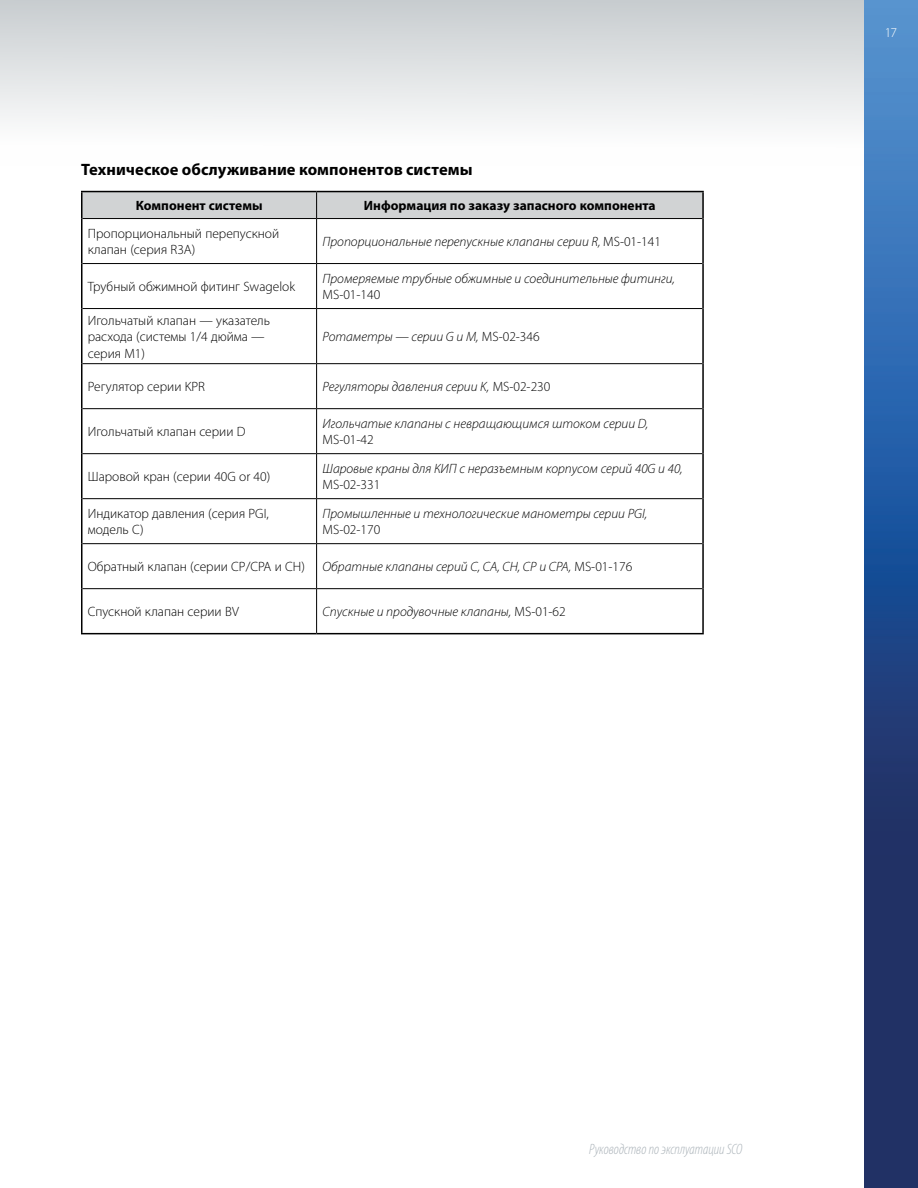
<style>
.page{position:relative;width:918px;height:1188px;background:#fff}
.page>*{position:absolute;margin:0;border:0;box-sizing:border-box;transform-origin:0 0}
.t1{font:700 16.5px "Myriad Pro";letter-spacing:.005em;color:#000}
.t2{font:italic 300 condensed 15px "Myriad Pro";letter-spacing:-.005em;color:#acb4ba}
.t3{font:italic 300 13.5px "Myriad Pro";color:#000}
.t4{font:300 13.5px/16.5px "Myriad Pro";color:#000}
.t5{font:700 13.5px "Myriad Pro";color:#000}
.t6{font:300 13.5px "Myriad Pro";color:#fff}
.s1{font-style:normal}
</style>
<div class="page">
<div style="left:0;top:0;width:864px;height:166px;background:linear-gradient(to bottom,#c8cccf,#fff)"></div>
<img style="left:864px;top:0;width:54px;height:1188px">
<hr style="left:316px;top:219px;width:1px;height:44px;background:#000">
<hr style="left:82px;top:263px;width:235px;height:1px;background:#000">
<hr style="left:317px;top:263px;width:385px;height:1px;background:#000">
<hr style="left:316px;top:264px;width:1px;height:44px;background:#000">
<hr style="left:82px;top:308px;width:235px;height:1px;background:#000">
<hr style="left:317px;top:308px;width:385px;height:1px;background:#000">
<hr style="left:316px;top:309px;width:1px;height:54px;background:#000">
<hr style="left:82px;top:363px;width:235px;height:1px;background:#000">
<hr style="left:317px;top:363px;width:385px;height:1px;background:#000">
<hr style="left:316px;top:364px;width:1px;height:44px;background:#000">
<hr style="left:82px;top:408px;width:235px;height:1px;background:#000">
<hr style="left:317px;top:408px;width:385px;height:1px;background:#000">
<hr style="left:316px;top:409px;width:1px;height:44px;background:#000">
<hr style="left:82px;top:453px;width:235px;height:1px;background:#000">
<hr style="left:317px;top:453px;width:385px;height:1px;background:#000">
<hr style="left:316px;top:454px;width:1px;height:44px;background:#000">
<hr style="left:82px;top:498px;width:235px;height:1px;background:#000">
<hr style="left:317px;top:498px;width:385px;height:1px;background:#000">
<hr style="left:316px;top:499px;width:1px;height:44px;background:#000">
<hr style="left:82px;top:543px;width:235px;height:1px;background:#000">
<hr style="left:317px;top:543px;width:385px;height:1px;background:#000">
<hr style="left:316px;top:544px;width:1px;height:44px;background:#000">
<hr style="left:82px;top:588px;width:235px;height:1px;background:#000">
<hr style="left:317px;top:588px;width:385px;height:1px;background:#000">
<hr style="left:316px;top:589px;width:1px;height:44px;background:#000">
<hr style="left:81px;top:191px;width:236px;height:1px;background:#000">
<svg style="left:81px;top:192px;width:621px;height:27px;background:#c6c8c9"></svg>
<hr style="left:317px;top:191px;width:387px;height:1px;background:#000">
<hr style="left:702px;top:192px;width:2px;height:27px;background:#000">
<hr style="left:81px;top:219px;width:1px;height:45px;background:#000">
<hr style="left:702px;top:219px;width:2px;height:45px;background:#000">
<hr style="left:81px;top:264px;width:1px;height:45px;background:#000">
<hr style="left:702px;top:264px;width:2px;height:45px;background:#000">
<hr style="left:81px;top:309px;width:1px;height:55px;background:#000">
<hr style="left:702px;top:309px;width:2px;height:55px;background:#000">
<hr style="left:81px;top:364px;width:1px;height:45px;background:#000">
<hr style="left:702px;top:364px;width:2px;height:45px;background:#000">
<hr style="left:81px;top:409px;width:1px;height:45px;background:#000">
<hr style="left:702px;top:409px;width:2px;height:45px;background:#000">
<hr style="left:81px;top:454px;width:1px;height:45px;background:#000">
<hr style="left:702px;top:454px;width:2px;height:45px;background:#000">
<hr style="left:81px;top:499px;width:1px;height:45px;background:#000">
<hr style="left:702px;top:499px;width:2px;height:45px;background:#000">
<hr style="left:81px;top:544px;width:1px;height:45px;background:#000">
<hr style="left:702px;top:544px;width:2px;height:45px;background:#000">
<hr style="left:81px;top:589px;width:1px;height:44px;background:#000">
<hr style="left:702px;top:589px;width:2px;height:44px;background:#000">
<hr style="left:81px;top:633px;width:236px;height:1px;background:#000">
<hr style="left:317px;top:633px;width:387px;height:1px;background:#000">
<p class="t1" style="left:81px;top:159px;width:393px">Техническое обслуживание компонентов системы</p>
<p class="t5" style="left:136px;top:197px;width:128px">Компонент системы</p>
<p class="t5" style="left:364px;top:197px;width:293px">Информация по заказу запасного компонента</p>
<p class="t4" style="left:88px;top:225px;width:193px">Пропорциональный перепускной клапан (серия R3A)</p>
<p class="t3" style="left:323px;top:234px;width:340px">Пропорциональные перепускные клапаны серии R, <span class="s1">MS-01-141</span></p>
<p class="t4" style="left:88px;top:278px;width:209px">Трубный обжимной фитинг Swagelok</p>
<p class="t3" style="left:323px;top:270px;width:354px">Промеряемые трубные обжимные и соединительные фитинги,</p>
<p class="t4" style="left:323px;top:286px;width:59px">MS-01-140</p>
<p class="t4" style="left:88px;top:312px;width:184px">Игольчатый клапан — указатель расхода (системы 1/4 дюйма — серия М1)</p>
<p class="t3" style="left:323px;top:329px;width:219px">Ротаметры — серии G и M, <span class="s1">MS-02-346</span></p>
<p class="t4" style="left:88px;top:378px;width:119px">Регулятор серии KPR</p>
<p class="t3" style="left:323px;top:379px;width:229px">Регуляторы давления серии K, <span class="s1">MS-02-230</span></p>
<p class="t4" style="left:88px;top:423px;width:159px">Игольчатый клапан серии D</p>
<p class="t3" style="left:323px;top:415px;width:327px">Игольчатые клапаны с невращающимся штоком серии D,</p>
<p class="t4" style="left:323px;top:432px;width:53px">MS-01-42</p>
<p class="t4" style="left:88px;top:468px;width:184px">Шаровой кран (серии 40G or 40)</p>
<p class="t3" style="left:323px;top:460px;width:362px">Шаровые краны для КИП с неразъемным корпусом серий 40G и 40,</p>
<p class="t4" style="left:323px;top:477px;width:59px">MS-02-331</p>
<p class="t4" style="left:88px;top:505px;width:183px">Индикатор давления (серия PGI, модель C)</p>
<p class="t3" style="left:323px;top:505px;width:326px">Промышленные и технологические манометры серии PGI,</p>
<p class="t4" style="left:323px;top:522px;width:59px">MS-02-170</p>
<p class="t4" style="left:88px;top:558px;width:219px">Обратный клапан (серии CP/CPA и CH)</p>
<p class="t3" style="left:323px;top:559px;width:311px">Обратные клапаны серий C, CA, CH, CP и CPA, <span class="s1">MS-01-176</span></p>
<p class="t4" style="left:88px;top:603px;width:153px">Спускной клапан серии BV</p>
<p class="t3" style="left:323px;top:604px;width:245px">Спускные и продувочные клапаны, <span class="s1">MS-01-62</span></p>
<p class="t6" style="left:885px;top:25px;width:14px">17</p>
<p class="t2" style="left:589px;top:1141px;width:155px">Руководство по эксплуатации SCO</p>
</div>
